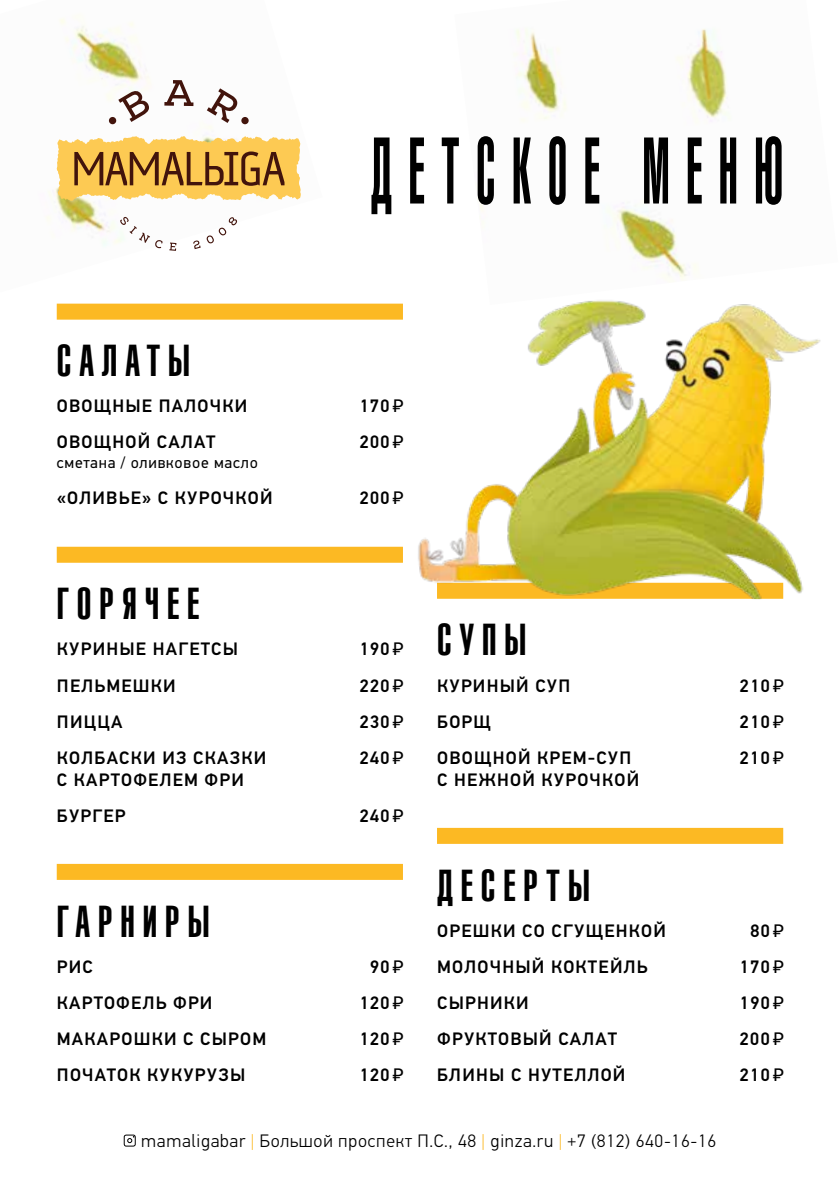
<style>
.page{position:relative;width:840px;height:1191px;background:#fff}
.page>*{position:absolute;margin:0;border:0;box-sizing:border-box;transform-origin:0 0}
.t1{font:92.6px "Helios Ultra Compressed C";letter-spacing:.28em;color:#000;scale:.63 1}
.t2{font:44px "Helios Ultra Compressed C";letter-spacing:.18em;color:#000}
.t3{font:500 18px/36px "PF Din Text Universal";letter-spacing:.07em;color:#000}
.t4{font:300 18px "PF Din Text Universal";letter-spacing:.04em;color:#000}
.t5{font:16px "PF Din Text Universal";letter-spacing:.05em;color:#000}
.s1{font-family:"PT Rouble Sans";font-weight:400}
.s2{color:#fcbc2e}
</style>
<div class="page">
<img style="left:46px;top:18px;width:255px;height:232px">
<img style="left:477px;top:29px;width:253px;height:228px">
<svg style="left:57px;top:136px;width:243px;height:65px"></svg>
<svg style="left:118px;top:90px;width:33px;height:32px"></svg>
<svg style="left:164px;top:80px;width:29px;height:26px"></svg>
<svg style="left:207px;top:88px;width:32px;height:35px"></svg>
<svg style="left:120px;top:216px;width:42px;height:32px"></svg>
<svg style="left:169px;top:242px;width:7px;height:9px"></svg>
<svg style="left:193px;top:240px;width:7px;height:9px"></svg>
<svg style="left:206px;top:217px;width:31px;height:27px"></svg>
<div style="left:109px;top:117px;width:7px;height:7px;background:#42140c;border-radius:50%"></div>
<div style="left:241px;top:117px;width:7px;height:7px;background:#42140c;border-radius:50%"></div>
<div style="left:57px;top:304px;width:346px;height:16px;background:#fcb923"></div>
<div style="left:57px;top:547px;width:346px;height:16px;background:#fcb923"></div>
<div style="left:57px;top:864px;width:346px;height:16px;background:#fcb923"></div>
<div style="left:437px;top:828px;width:345px;height:16px;background:#fcb923"></div>
<img style="left:418px;top:257px;width:403px;height:342px">
<div style="left:124px;top:1134px;width:12px;height:12px;border:1px solid #000;border-radius:2px"></div>
<svg style="left:127px;top:1136px;width:7px;height:7px"></svg>
<h1 class="t1" style="left:370px;top:117px;width:655px">ДЕТСКОЕ МЕНЮ</h1>
<h2 class="t2" style="left:57px;top:335px;width:135px">САЛАТЫ</h2>
<p class="t3" style="left:57px;top:390px;width:192px">ОВОЩНЫЕ ПАЛОЧКИ</p>
<p class="t3" style="left:359px;top:390px;width:45px">170 <span class="s1">*</span></p>
<p class="t3" style="left:57px;top:426px;width:160px">ОВОЩНОЙ САЛАТ</p>
<p class="t3" style="left:359px;top:426px;width:45px">200 <span class="s1">*</span></p>
<p class="t5" style="left:57px;top:453px;width:202px">сметана / оливковое масло</p>
<p class="t3" style="left:57px;top:482px;width:217px">«ОЛИВЬЕ» С КУРОЧКОЙ</p>
<p class="t3" style="left:359px;top:482px;width:45px">200 <span class="s1">*</span></p>
<h2 class="t2" style="left:57px;top:578px;width:144px">ГОРЯЧЕЕ</h2>
<p class="t3" style="left:57px;top:633px;width:182px">КУРИНЫЕ НАГЕТСЫ</p>
<p class="t3" style="left:359px;top:633px;width:45px">190 <span class="s1">*</span></p>
<p class="t3" style="left:57px;top:669px;width:120px">ПЕЛЬМЕШКИ</p>
<p class="t3" style="left:359px;top:669px;width:45px">220 <span class="s1">*</span></p>
<p class="t3" style="left:57px;top:705px;width:67px">ПИЦЦА</p>
<p class="t3" style="left:359px;top:705px;width:45px">230 <span class="s1">*</span></p>
<p class="t3" style="left:57px;top:741px;width:210px">КОЛБАСКИ ИЗ СКАЗКИ</p>
<p class="t3" style="left:359px;top:741px;width:45px">240 <span class="s1">*</span></p>
<p class="t3" style="left:57px;top:763px;width:188px">С КАРТОФЕЛЕМ ФРИ<br>БУРГЕР</p>
<p class="t3" style="left:359px;top:799px;width:45px">240 <span class="s1">*</span></p>
<h2 class="t2" style="left:57px;top:895px;width:154px">ГАРНИРЫ</h2>
<p class="t3" style="left:57px;top:950px;width:37px">РИС</p>
<p class="t3" style="left:369px;top:950px;width:35px">90<span class="s1">*</span></p>
<p class="t3" style="left:57px;top:986px;width:157px">КАРТОФЕЛЬ ФРИ</p>
<p class="t3" style="left:359px;top:986px;width:45px">120 <span class="s1">*</span></p>
<p class="t3" style="left:57px;top:1022px;width:210px">МАКАРОШКИ С СЫРОМ</p>
<p class="t3" style="left:359px;top:1022px;width:45px">120 <span class="s1">*</span></p>
<p class="t3" style="left:57px;top:1058px;width:190px">ПОЧАТОК КУКУРУЗЫ</p>
<p class="t3" style="left:359px;top:1058px;width:45px">120 <span class="s1">*</span></p>
<h2 class="t2" style="left:437px;top:614px;width:91px">СУПЫ</h2>
<p class="t3" style="left:437px;top:669px;width:134px">КУРИНЫЙ СУП</p>
<p class="t3" style="left:739px;top:669px;width:45px">210 <span class="s1">*</span></p>
<p class="t3" style="left:437px;top:705px;width:55px">БОРЩ</p>
<p class="t3" style="left:739px;top:705px;width:45px">210 <span class="s1">*</span></p>
<p class="t3" style="left:437px;top:741px;width:195px">ОВОЩНОЙ КРЕМ-СУП</p>
<p class="t3" style="left:739px;top:741px;width:45px">210 <span class="s1">*</span></p>
<p class="t3" style="left:437px;top:763px;width:203px">С НЕЖНОЙ КУРОЧКОЙ</p>
<h2 class="t2" style="left:437px;top:859px;width:154px">ДЕСЕРТЫ</h2>
<p class="t3" style="left:437px;top:914px;width:230px">ОРЕШКИ СО СГУЩЕНКОЙ</p>
<p class="t3" style="left:749px;top:914px;width:35px">80<span class="s1">*</span></p>
<p class="t3" style="left:437px;top:950px;width:212px">МОЛОЧНЫЙ КОКТЕЙЛЬ</p>
<p class="t3" style="left:739px;top:950px;width:45px">170 <span class="s1">*</span></p>
<p class="t3" style="left:437px;top:986px;width:93px">СЫРНИКИ</p>
<p class="t3" style="left:739px;top:986px;width:45px">190 <span class="s1">*</span></p>
<p class="t3" style="left:437px;top:1022px;width:181px">ФРУКТОВЫЙ САЛАТ</p>
<p class="t3" style="left:739px;top:1022px;width:45px">200 <span class="s1">*</span></p>
<p class="t3" style="left:437px;top:1058px;width:190px">БЛИНЫ С НУТЕЛЛОЙ</p>
<p class="t3" style="left:739px;top:1058px;width:45px">210 <span class="s1">*</span></p>
<p class="t4" style="left:141px;top:1129px;width:576px">mamaligabar <span class="s2">|</span> Большой проспект П.С., 48 <span class="s2">|</span> ginza.ru <span class="s2">|</span> +7 (812) 640-16-16</p>
</div>
